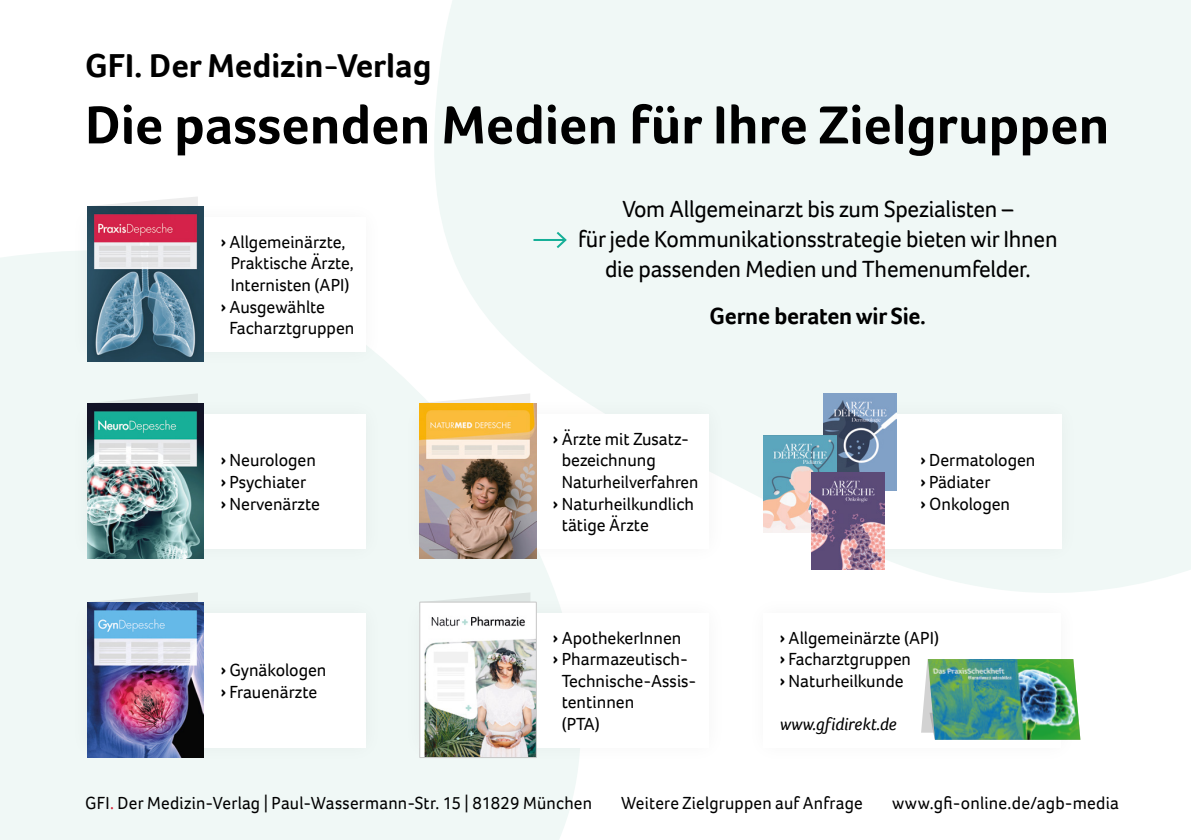
<style>
.page{position:relative;width:1191px;height:840px;background:#fff}
.page>*{position:absolute;margin:0;border:0;box-sizing:border-box;transform-origin:0 0}
.t1{font:700 55px "Foco";color:#000}
.t2{font:700 34px "Foco";color:#000}
.t3{font:24px/30px "Foco";letter-spacing:-.01em;color:#000;text-align:center}
.t4{font:700 24px "Foco";letter-spacing:-.01em;color:#000}
.t5{font:18px/21.6px "Foco";color:#000}
.t6{font:18px "Foco";color:#000;scale:.96 1}
.t7{font:18px "Foco";color:#000;scale:.95 1}
.t8{font:italic 18px "Foco";color:#000}
.s1{font-weight:700}
.s2{color:#d42238}
</style>
<div class="page">
<div style="left:434px;top:0;width:757px;height:593px;background:#f0f8f6"></div>
<svg style="left:0;top:191px;width:622px;height:648px;fill:#f0f8f6"></svg>
<div style="left:69px;top:594px;width:316px;height:171px;background:#eff7f5"></div>
<div style="left:87px;top:613px;width:279px;height:134px;background:#fff"></div>
<div style="left:401px;top:594px;width:327px;height:171px;background:#000;opacity:.05"></div>
<div style="left:420px;top:613px;width:289px;height:134px;background:#fff"></div>
<div style="left:401px;top:395px;width:327px;height:171px;background:#000;opacity:.05"></div>
<div style="left:420px;top:414px;width:289px;height:134px;background:#fff"></div>
<div style="left:69px;top:395px;width:316px;height:171px;background:#eff7f5"></div>
<div style="left:87px;top:414px;width:279px;height:134px;background:#fff"></div>
<div style="left:822px;top:395px;width:258px;height:171px;background:#eff7f5"></div>
<div style="left:841px;top:414px;width:220px;height:134px;background:#fff"></div>
<div style="left:69px;top:198px;width:316px;height:172px;background:#000;opacity:.05"></div>
<div style="left:87px;top:217px;width:279px;height:134px;background:#fff"></div>
<svg style="left:87px;top:196px;width:111px;height:166px"></svg>
<img style="left:87px;top:206px;width:117px;height:155px">
<svg style="left:420px;top:393px;width:110px;height:10px"></svg>
<img style="left:420px;top:403px;width:116px;height:155px">
<svg style="left:87px;top:393px;width:111px;height:10px"></svg>
<img style="left:87px;top:403px;width:117px;height:155px">
<svg style="left:420px;top:592px;width:110px;height:9px"></svg>
<img style="left:422px;top:603px;width:112px;height:152px">
<div style="left:420px;top:601px;width:116px;height:156px;border:1px solid #c6c6c6"></div>
<svg style="left:87px;top:592px;width:111px;height:10px"></svg>
<img style="left:87px;top:602px;width:117px;height:155px">
<hr style="left:533px;top:239px;width:32px;height:2px;background:#15af97">
<svg style="left:554px;top:229px;width:14px;height:21px"></svg>
<img style="left:823px;top:393px;width:73px;height:97px">
<img style="left:763px;top:435px;width:73px;height:97px">
<img style="left:811px;top:472px;width:73px;height:97px">
<svg style="left:921px;top:659px;width:7px;height:74px"></svg>
<img style="left:928px;top:659px;width:152px;height:80px">
<h2 class="t2" style="left:85px;top:43px;width:348px">GFI. Der Medizin-Verlag</h2>
<h1 class="t1" style="left:85px;top:88px;width:1026px">Die passenden Medien für Ihre Zielgruppen</h1>
<p class="t5" style="left:221px;top:230px;width:126px"><span class="s1">›</span> Allgemeinärzte,</p>
<p class="t5" style="left:231px;top:252px;width:125px">Praktische Ärzte,</p>
<p class="t5" style="left:231px;top:274px;width:120px">Internisten (API)</p>
<p class="t5" style="left:221px;top:295px;width:106px"><span class="s1">›</span> Ausgewählte</p>
<p class="t5" style="left:229px;top:317px;width:126px">Facharztgruppen</p>
<h3 class="t3" style="left:578px;top:194px;width:481px">Vom Allgemeinarzt bis zum Spezialisten –<br>für jede Kommunikationsstrategie bieten wir Ihnen die passenden Medien und Themenumfelder.</h3>
<h3 class="t4" style="left:709px;top:300px;width:218px">Gerne beraten wir Sie.</h3>
<p class="t5" style="left:553px;top:427px;width:138px"><span class="s1">›</span> Ärzte mit Zusatz-</p>
<p class="t5" style="left:562px;top:449px;width:96px">bezeichnung</p>
<p class="t7" style="left:562px;top:469px;width:145px">Naturheilverfahren</p>
<p class="t5" style="left:553px;top:492px;width:143px"><span class="s1">›</span> Naturheilkundlich</p>
<p class="t5" style="left:562px;top:513px;width:89px">tätige Ärzte</p>
<p class="t5" style="left:221px;top:449px;width:101px"><span class="s1">›</span> Neurologen <span class="s1">›</span> Psychiater<br><span class="s1">›</span> Nervenärzte</p>
<p class="t5" style="left:920px;top:449px;width:117px"><span class="s1">›</span> Dermatologen <span class="s1">›</span> Pädiater<br><span class="s1">›</span> Onkologen</p>
<p class="t5" style="left:221px;top:658px;width:107px"><span class="s1">›</span> Gynäkologen <span class="s1">›</span> Frauenärzte</p>
<p class="t5" style="left:553px;top:626px;width:130px"><span class="s1">›</span> ApothekerInnen</p>
<p class="t5" style="left:553px;top:647px;width:136px"><span class="s1">›</span> Pharmazeutisch-</p>
<p class="t5" style="left:562px;top:669px;width:136px">Technische-Assis-</p>
<p class="t5" style="left:562px;top:691px;width:74px">tentinnen</p>
<p class="t5" style="left:562px;top:712px;width:40px">(PTA)</p>
<p class="t5" style="left:780px;top:626px;width:161px"><span class="s1">›</span> Allgemeinärzte (API) <span class="s1">›</span> Facharztgruppen<br><span class="s1">›</span> Naturheilkunde</p>
<p class="t8" style="left:780px;top:711px;width:118px">www.gfidirekt.de</p>
<p class="t6" style="left:85px;top:790px;width:530px">GFI<span class="s2">.</span> Der Medizin-Verlag | Paul-Wassermann-Str. 15 | 81829 München</p>
<p class="t6" style="left:621px;top:790px;width:253px">Weitere Zielgruppen auf Anfrage</p>
<p class="t5" style="left:892px;top:791px;width:228px">www.gfi-online.de/agb-media</p>
</div>
